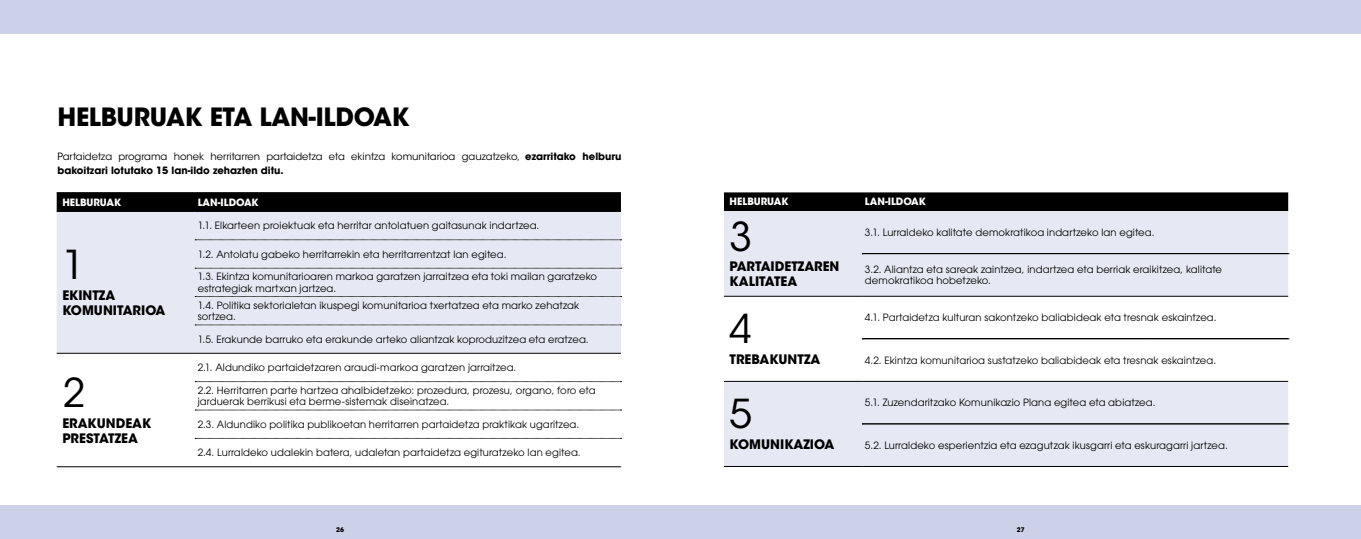
<style>
.page{position:relative;width:1361px;height:539px;background:#cdd1e8}
.page>*{position:absolute;margin:0;border:0;box-sizing:border-box;transform-origin:0 0}
.t1{font:39.6px "ITC Avant Garde Std";color:#000}
.t2{font:700 25px "ITC Avant Garde Std";letter-spacing:-.01em;color:#000}
.t3{font:700 13px/15px "ITC Avant Garde Std";color:#000}
.t4{font:10px/11.5px "ITC Avant Garde Pro";letter-spacing:.01em;color:#000}
.t5{font:10px/14px "ITC Avant Garde Std";color:#000}
.t6{font:700 10px "ITC Avant Garde Std";color:#fff}
.t7{font:700 6.4px "ITC Avant Garde Std";color:#000}
.s1{font-weight:700}
</style>
<div class="page">
<div style="left:0;top:34px;width:1361px;height:471px;background:#fff"></div>
<div style="left:57px;top:193px;width:564px;height:18px;background:#000"></div>
<div style="left:57px;top:212px;width:564px;height:141px;background:#e6e8f4"></div>
<svg style="left:194px;top:381px;width:427px;height:58px"></svg>
<hr style="left:57px;top:192px;width:138px;height:1px;background:#000">
<hr style="left:195px;top:192px;width:426px;height:1px;background:#000">
<hr style="left:57px;top:211px;width:138px;height:1px;background:#000">
<hr style="left:195px;top:211px;width:426px;height:1px;background:#000">
<hr style="left:57px;top:353px;width:138px;height:1px;background:#000">
<hr style="left:57px;top:466px;width:138px;height:1px;background:#000">
<hr style="left:195px;top:353px;width:426px;height:1px;background:#000">
<hr style="left:195px;top:466px;width:426px;height:1px;background:#000">
<svg style="left:195px;top:239px;width:427px;height:1px"></svg>
<svg style="left:195px;top:268px;width:427px;height:1px"></svg>
<svg style="left:195px;top:296px;width:427px;height:1px"></svg>
<svg style="left:195px;top:324px;width:427px;height:1px"></svg>
<svg style="left:195px;top:381px;width:427px;height:1px"></svg>
<svg style="left:195px;top:409px;width:427px;height:1px"></svg>
<svg style="left:195px;top:438px;width:427px;height:1px"></svg>
<div style="left:724px;top:192px;width:564px;height:19px;background:#000"></div>
<div style="left:724px;top:211px;width:564px;height:255px;background:#e6e8f4"></div>
<svg style="left:724px;top:297px;width:564px;height:84px"></svg>
<hr style="left:724px;top:296px;width:138px;height:1px;background:#000">
<hr style="left:862px;top:296px;width:426px;height:1px;background:#000">
<hr style="left:724px;top:381px;width:138px;height:1px;background:#000">
<hr style="left:862px;top:381px;width:426px;height:1px;background:#000">
<svg style="left:862px;top:253px;width:427px;height:1px"></svg>
<svg style="left:862px;top:338px;width:427px;height:1px"></svg>
<svg style="left:862px;top:423px;width:427px;height:1px"></svg>
<hr style="left:724px;top:466px;width:138px;height:1px;background:#000">
<hr style="left:862px;top:466px;width:426px;height:1px;background:#000">
<h2 class="t2" style="left:57px;top:101px;width:354px">HELBURUAK ETA LAN-ILDOAK</h2>
<p class="t5" style="left:57px;top:149px;width:566px">Partaidetza programa honek herritarren partaidetza eta ekintza komunitarioa gauzatzeko, <span class="s1">ezarritako helburu bakoitzari lotutako 15 lan-ildo zehazten ditu.</span></p>
<p class="t6" style="left:62px;top:195px;width:60px">HELBURUAK</p>
<p class="t6" style="left:198px;top:195px;width:62px">LAN-ILDOAK</p>
<h1 class="t1" style="left:62px;top:241px;width:24px">1</h1>
<h3 class="t3" style="left:62px;top:287px;width:105px">EKINTZA<br>KOMUNITARIOA</h3>
<h1 class="t1" style="left:62px;top:368px;width:24px">2</h1>
<h3 class="t3" style="left:62px;top:415px;width:90px">ERAKUNDEAK<br>PRESTATZEA</h3>
<p class="t4" style="left:198px;top:220px;width:343px">1.1. Elkarteen proiektuak eta herritar antolatuen gaitasunak indartzea.</p>
<p class="t4" style="left:198px;top:248px;width:310px">1.2. Antolatu gabeko herritarrekin eta herritarrentzat lan egitea.</p>
<p class="t4" style="left:198px;top:271px;width:401px">1.3. Ekintza komunitarioaren markoa garatzen jarraitzea eta toki mailan garatzeko estrategiak martxan jartzea.</p>
<p class="t4" style="left:198px;top:299px;width:383px">1.4. Politika sektorialetan ikuspegi komunitarioa txertatzea eta marko zehatzak sortzea.</p>
<p class="t4" style="left:198px;top:333px;width:392px">1.5. Erakunde barruko eta erakunde arteko aliantzak koproduzitzea eta eratzea.</p>
<p class="t4" style="left:198px;top:361px;width:320px">2.1. Aldundiko partaidetzaren araudi-markoa garatzen jarraitzea.</p>
<p class="t4" style="left:198px;top:384px;width:399px">2.2. Herritarren parte hartzea ahalbidetzeko: prozedura, prozesu, organo, foro eta jarduerak berrikusi eta berme-sistemak diseinatzea.</p>
<p class="t4" style="left:198px;top:418px;width:383px">2.3. Aldundiko politika publikoetan herritarren partaidetza praktikak ugaritzea.</p>
<p class="t4" style="left:198px;top:446px;width:384px">2.4. Lurraldeko udalekin batera, udaletan partaidetza egituratzeko lan egitea.</p>
<p class="t6" style="left:729px;top:195px;width:60px">HELBURUAK</p>
<p class="t6" style="left:865px;top:195px;width:62px">LAN-ILDOAK</p>
<h1 class="t1" style="left:729px;top:212px;width:24px">3</h1>
<h3 class="t3" style="left:729px;top:259px;width:111px">PARTAIDETZAREN<br>KALITATEA</h3>
<p class="t4" style="left:865px;top:226px;width:291px">3.1. Lurraldeko kalitate demokratikoa indartzeko lan egitea.</p>
<p class="t4" style="left:865px;top:263px;width:359px">3.2. Aliantza eta sareak zaintzea, indartzea eta berriak eraikitzea, kalitate demokratikoa hobetzeko.</p>
<h1 class="t1" style="left:729px;top:305px;width:24px">4</h1>
<h3 class="t3" style="left:729px;top:351px;width:92px">TREBAKUNTZA</h3>
<h1 class="t1" style="left:729px;top:390px;width:24px">5</h1>
<h3 class="t3" style="left:729px;top:436px;width:106px">KOMUNIKAZIOA</h3>
<p class="t4" style="left:865px;top:311px;width:353px">4.1. Partaidetza kulturan sakontzeko baliabideak eta tresnak eskaintzea.</p>
<p class="t4" style="left:865px;top:354px;width:353px">4.2. Ekintza komunitarioa sustatzeko baliabideak eta tresnak eskaintzea.</p>
<p class="t4" style="left:865px;top:397px;width:292px">5.1. Zuzendaritzako Komunikazio Plana egitea eta abiatzea.</p>
<p class="t4" style="left:865px;top:439px;width:364px">5.2. Lurraldeko esperientzia eta ezagutzak ikusgarri eta eskuragarri jartzea.</p>
<p class="t7" style="left:336px;top:525px;width:9px">26</p>
<p class="t7" style="left:1017px;top:525px;width:9px">27</p>
</div>
